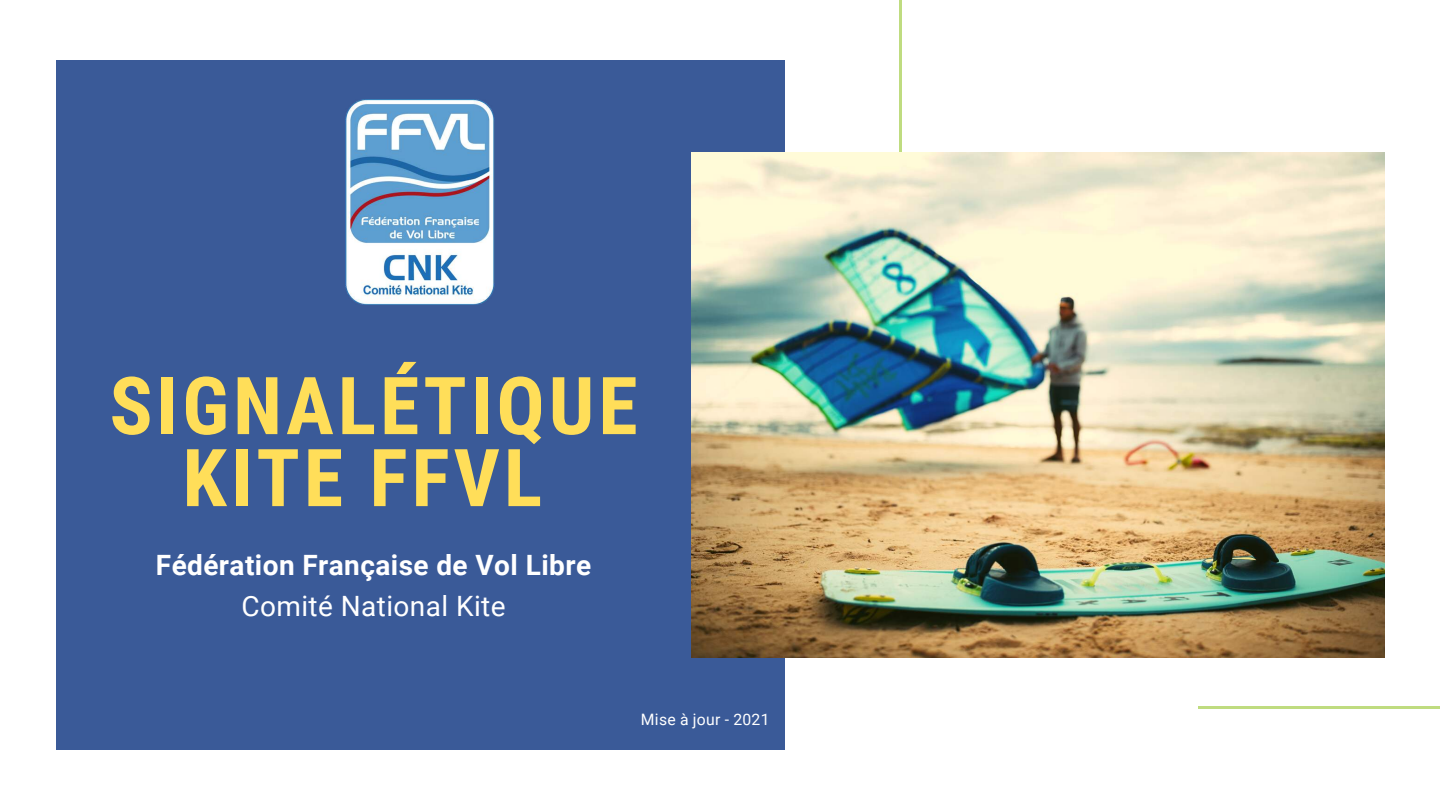
<style>
.page{position:relative;width:1440px;height:810px;background:#fff}
.page>*{position:absolute;margin:0;border:0;box-sizing:border-box;transform-origin:0 0}
.t1{font:700 80px/72px "Roboto Condensed";letter-spacing:.05em;color:#ffde59;text-align:center}
.t2{font:700 28px "Roboto";letter-spacing:.015em;color:#fff}
.t3{font:28px "Roboto";letter-spacing:.015em;color:#fff}
.t4{font:15.7px "Roboto";letter-spacing:.015em;color:#fff}
</style>
<div class="page">
<div style="left:56px;top:60px;width:729px;height:690px;background:#3a5a98"></div>
<hr style="left:899px;top:0;width:3px;height:329px;background:#bfdc80">
<svg style="left:1198px;top:706px;width:242px;height:3px"></svg>
<img style="left:691px;top:152px;width:693px;height:506px">
<img style="left:345px;top:99px;width:150px;height:205px">
<h1 class="t1" style="left:109px;top:371px;width:530px">SIGNALÉTIQUE<br>KITE FFVL</h1>
<p class="t2" style="left:156px;top:550px;width:437px">Fédération Française de Vol Libre</p>
<p class="t3" style="left:241px;top:590px;width:266px">Comité National Kite</p>
<p class="t4" style="left:641px;top:711px;width:130px">Mise à jour - 2021</p>
</div>
